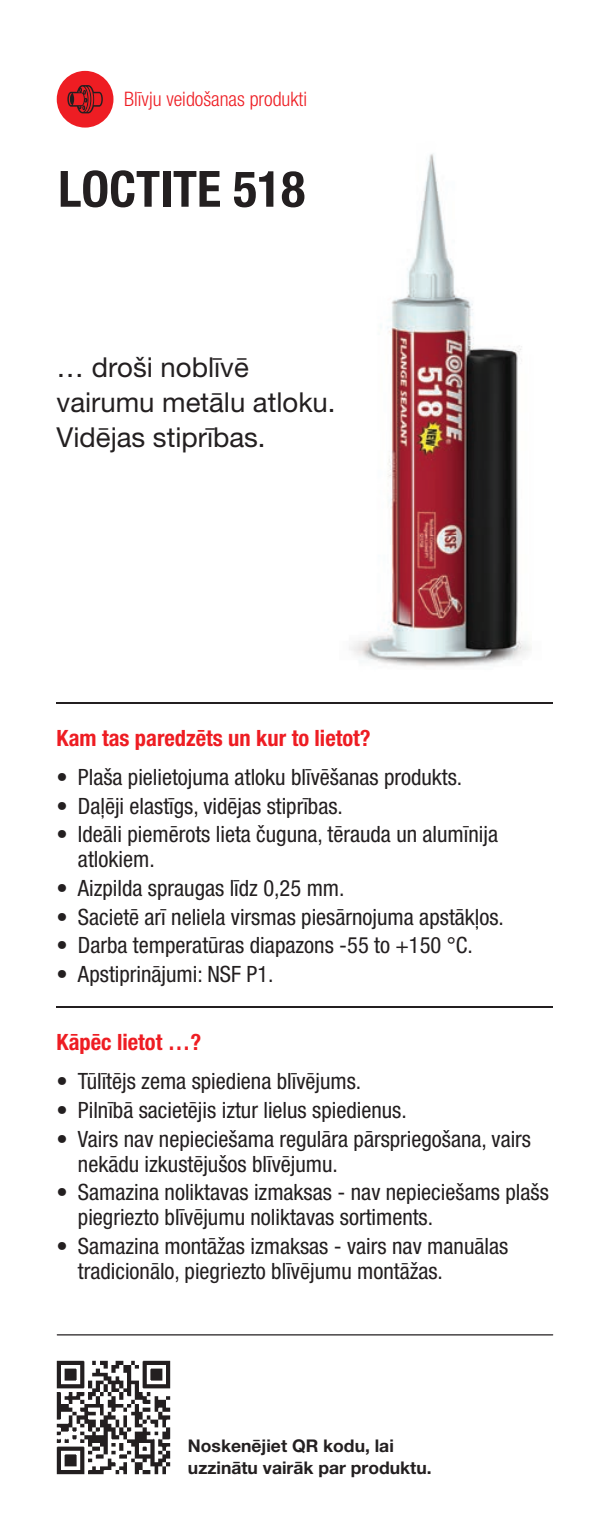
<style>
.page{position:relative;width:610px;height:1531px;background:#fff}
.page>*{position:absolute;margin:0;border:0;box-sizing:border-box;transform-origin:0 0}
.t1{font:700 condensed 50px "Helvetica Neue LT Pro";color:#231f20}
.t2{font:27.5px/35px "Helvetica Neue LT Pro";color:#231f20}
.t3{font:condensed 22.5px/25px "Helvetica Neue LT Pro";color:#231f20}
.t4{font:700 condensed 22.5px "Helvetica Neue LT Pro";color:#ee1d23}
.t5{font:300 condensed 20px "Helvetica Neue LT Pro";color:#ee1d23}
.t6{font:700 17.5px/22.5px "Helvetica Neue LT Pro";color:#231f20}
</style>
<div class="page">
<img style="left:56px;top:1360px;width:115px;height:115px">
<img style="left:349px;top:154px;width:183px;height:513px">
<hr style="left:57px;top:1334px;width:496px;height:1px;background:#231f20">
<hr style="left:57px;top:702px;width:496px;height:1px;background:#231f20">
<hr style="left:57px;top:1006px;width:496px;height:1px;background:#231f20">
<div style="left:57px;top:71px;width:56px;height:57px;background:#ee1d23;border-radius:50%"></div>
<svg style="left:67px;top:85px;width:36px;height:29px"></svg>
<p class="t5" style="left:124px;top:88px;width:184px">Blīvju veidošanas produkti</p>
<h1 class="t1" style="left:58px;top:159px;width:248px">LOCTITE 518</h1>
<p class="t2" style="left:57px;top:350px;width:280px">… droši noblīvē vairumu metālu atloku.<br>Vidējas stiprības.</p>
<p class="t4" style="left:57px;top:724px;width:315px">Kam tas paredzēts un kur to lietot?</p>
<p class="t3" style="left:57px;top:765px;width:407px">• Plaša pielietojuma atloku blīvēšanas produkts.</p>
<p class="t3" style="left:57px;top:793px;width:288px">• Daļēji elastīgs, vidējas stiprības.</p>
<p class="t3" style="left:78px;top:822px;width:421px;text-indent:-21px">• Ideāli piemērots lieta čuguna, tērauda un alumīnija atlokiem.</p>
<p class="t3" style="left:57px;top:875px;width:289px">• Aizpilda spraugas līdz 0,25 mm.</p>
<p class="t3" style="left:57px;top:904px;width:448px">• Sacietē arī neliela virsmas piesārnojuma apstākļos.</p>
<p class="t3" style="left:57px;top:932px;width:417px">• Darba temperatūras diapazons -55 to +150 °C.</p>
<p class="t3" style="left:57px;top:961px;width:218px">• Apstiprinājumi: NSF P1.</p>
<p class="t4" style="left:57px;top:1028px;width:146px">Kāpēc lietot …?</p>
<p class="t3" style="left:57px;top:1069px;width:306px">• Tūlītējs zema spiediena blīvējums.</p>
<p class="t3" style="left:57px;top:1097px;width:351px">• Pilnībā sacietējis iztur lielus spiedienus.</p>
<p class="t3" style="left:78px;top:1126px;width:454px;text-indent:-21px">• Vairs nav nepieciešama regulāra pārspriegošana, vairs nekādu izkustējušos blīvējumu.</p>
<p class="t3" style="left:78px;top:1179px;width:472px;text-indent:-21px">• Samazina noliktavas izmaksas - nav nepieciešams plašs piegriezto blīvējumu noliktavas sortiments.</p>
<p class="t3" style="left:78px;top:1233px;width:431px;text-indent:-21px">• Samazina montāžas izmaksas - vairs nav manuālas tradicionālo, piegriezto blīvējumu montāžas.</p>
<p class="t6" style="left:188px;top:1434px;width:245px">Noskenējiet QR kodu, lai uzzinātu vairāk par produktu.</p>
</div>
